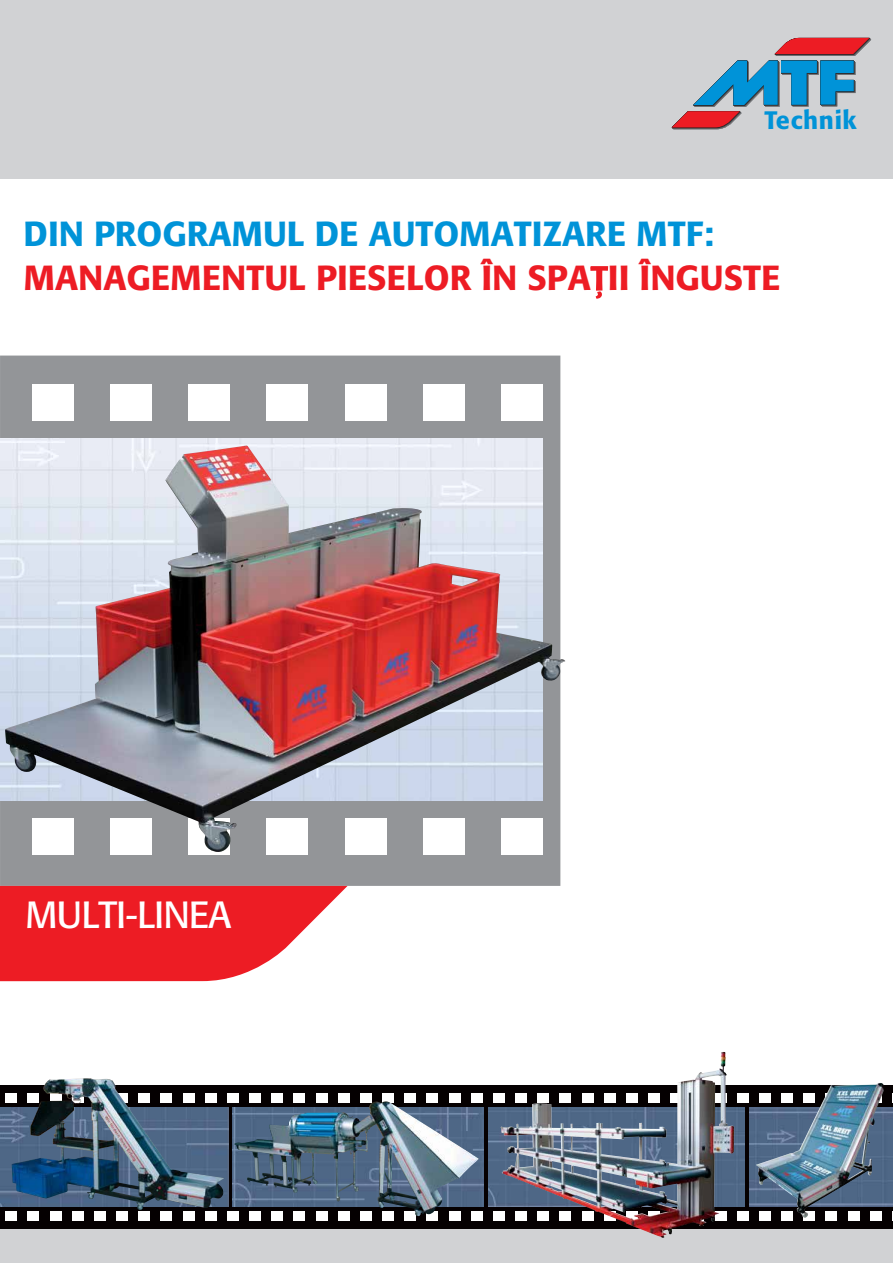
<style>
.page{position:relative;width:893px;height:1263px;background:#fff}
.page>*{position:absolute;margin:0;border:0;box-sizing:border-box;transform-origin:0 0}
.t1{font:37.5px "Formata";letter-spacing:-.025em;color:#fff}
.t2{font:500 34.5px/44.7px "Formata";color:#ed1c24}
.t3{font:500 25.05px "Formata";letter-spacing:.025em;color:#0093d8}
.s1{color:#0093d8}
.s2{font-family:"Myriad Pro";font-weight:400}
</style>
<div class="page">
<div style="left:0;top:1229px;width:893px;height:34px;background:#d1d2d4"></div>
<div style="left:0;top:356px;width:560px;height:530px;background:#939598"></div>
<div style="left:501px;top:385px;width:42px;height:36px;background:#fff"></div>
<div style="left:423px;top:385px;width:42px;height:36px;background:#fff"></div>
<div style="left:345px;top:385px;width:41px;height:36px;background:#fff"></div>
<div style="left:266px;top:385px;width:42px;height:36px;background:#fff"></div>
<div style="left:188px;top:385px;width:42px;height:36px;background:#fff"></div>
<div style="left:110px;top:385px;width:42px;height:36px;background:#fff"></div>
<div style="left:32px;top:385px;width:42px;height:36px;background:#fff"></div>
<div style="left:501px;top:818px;width:42px;height:36px;background:#fff"></div>
<div style="left:423px;top:818px;width:42px;height:36px;background:#fff"></div>
<div style="left:345px;top:818px;width:41px;height:36px;background:#fff"></div>
<div style="left:266px;top:818px;width:42px;height:36px;background:#fff"></div>
<div style="left:188px;top:818px;width:42px;height:36px;background:#fff"></div>
<div style="left:110px;top:818px;width:42px;height:36px;background:#fff"></div>
<div style="left:32px;top:818px;width:42px;height:36px;background:#fff"></div>
<img style="left:0;top:438px;width:543px;height:363px">
<svg style="left:0;top:1085px;width:893px;height:144px;background:#1b1518"></svg>
<img style="left:0;top:1108px;width:228px;height:98px">
<img style="left:233px;top:1108px;width:250px;height:98px">
<img style="left:488px;top:1108px;width:256px;height:98px">
<img style="left:749px;top:1108px;width:144px;height:98px">
<div style="left:870px;top:1211px;width:11px;height:9px;background:#fff"></div>
<div style="left:848px;top:1211px;width:11px;height:9px;background:#fff"></div>
<div style="left:826px;top:1211px;width:11px;height:9px;background:#fff"></div>
<div style="left:803px;top:1211px;width:12px;height:9px;background:#fff"></div>
<div style="left:781px;top:1211px;width:12px;height:9px;background:#fff"></div>
<div style="left:759px;top:1211px;width:11px;height:9px;background:#fff"></div>
<div style="left:737px;top:1211px;width:11px;height:9px;background:#fff"></div>
<div style="left:715px;top:1211px;width:11px;height:9px;background:#fff"></div>
<svg style="left:693px;top:1211px;width:11px;height:9px"></svg>
<svg style="left:670px;top:1211px;width:12px;height:9px"></svg>
<svg style="left:648px;top:1211px;width:12px;height:9px"></svg>
<svg style="left:626px;top:1211px;width:12px;height:9px"></svg>
<svg style="left:604px;top:1211px;width:11px;height:9px"></svg>
<div style="left:582px;top:1211px;width:11px;height:9px;background:#fff"></div>
<div style="left:560px;top:1211px;width:11px;height:9px;background:#fff"></div>
<div style="left:538px;top:1211px;width:11px;height:9px;background:#fff"></div>
<div style="left:515px;top:1211px;width:12px;height:9px;background:#fff"></div>
<div style="left:493px;top:1211px;width:12px;height:9px;background:#fff"></div>
<div style="left:471px;top:1211px;width:11px;height:9px;background:#fff"></div>
<div style="left:449px;top:1211px;width:11px;height:9px;background:#fff"></div>
<svg style="left:427px;top:1211px;width:11px;height:9px"></svg>
<div style="left:405px;top:1211px;width:11px;height:9px;background:#fff"></div>
<div style="left:382px;top:1211px;width:12px;height:9px;background:#fff"></div>
<div style="left:360px;top:1211px;width:12px;height:9px;background:#fff"></div>
<div style="left:338px;top:1211px;width:11px;height:9px;background:#fff"></div>
<div style="left:316px;top:1211px;width:11px;height:9px;background:#fff"></div>
<div style="left:294px;top:1211px;width:11px;height:9px;background:#fff"></div>
<div style="left:272px;top:1211px;width:11px;height:9px;background:#fff"></div>
<div style="left:249px;top:1211px;width:12px;height:9px;background:#fff"></div>
<div style="left:227px;top:1211px;width:12px;height:9px;background:#fff"></div>
<div style="left:205px;top:1211px;width:11px;height:9px;background:#fff"></div>
<div style="left:183px;top:1211px;width:11px;height:9px;background:#fff"></div>
<div style="left:161px;top:1211px;width:11px;height:9px;background:#fff"></div>
<div style="left:139px;top:1211px;width:11px;height:9px;background:#fff"></div>
<div style="left:116px;top:1211px;width:12px;height:9px;background:#fff"></div>
<div style="left:94px;top:1211px;width:12px;height:9px;background:#fff"></div>
<div style="left:72px;top:1211px;width:11px;height:9px;background:#fff"></div>
<div style="left:50px;top:1211px;width:11px;height:9px;background:#fff"></div>
<div style="left:28px;top:1211px;width:11px;height:9px;background:#fff"></div>
<div style="left:6px;top:1211px;width:11px;height:9px;background:#fff"></div>
<svg style="left:879px;top:1093px;width:2px;height:10px"></svg>
<div style="left:737px;top:1093px;width:11px;height:10px;background:#fff"></div>
<svg style="left:723px;top:1093px;width:3px;height:10px"></svg>
<div style="left:493px;top:1093px;width:12px;height:10px;background:#fff"></div>
<div style="left:471px;top:1093px;width:11px;height:10px;background:#fff"></div>
<div style="left:449px;top:1093px;width:11px;height:10px;background:#fff"></div>
<div style="left:427px;top:1093px;width:11px;height:10px;background:#fff"></div>
<div style="left:405px;top:1093px;width:11px;height:10px;background:#fff"></div>
<div style="left:382px;top:1093px;width:12px;height:10px;background:#fff"></div>
<div style="left:360px;top:1093px;width:12px;height:10px;background:#fff"></div>
<div style="left:338px;top:1093px;width:11px;height:10px;background:#fff"></div>
<div style="left:316px;top:1093px;width:11px;height:10px;background:#fff"></div>
<div style="left:294px;top:1093px;width:11px;height:10px;background:#fff"></div>
<div style="left:272px;top:1093px;width:11px;height:10px;background:#fff"></div>
<div style="left:249px;top:1093px;width:12px;height:10px;background:#fff"></div>
<div style="left:227px;top:1093px;width:12px;height:10px;background:#fff"></div>
<div style="left:205px;top:1093px;width:11px;height:10px;background:#fff"></div>
<div style="left:183px;top:1093px;width:11px;height:10px;background:#fff"></div>
<div style="left:161px;top:1093px;width:11px;height:10px;background:#fff"></div>
<div style="left:139px;top:1093px;width:11px;height:10px;background:#fff"></div>
<svg style="left:116px;top:1093px;width:12px;height:10px"></svg>
<svg style="left:94px;top:1093px;width:12px;height:10px"></svg>
<div style="left:6px;top:1093px;width:11px;height:10px;background:#fff"></div>
<img style="left:12px;top:1078px;width:80px;height:120px">
<img style="left:235px;top:1101px;width:149px;height:86px">
<img style="left:756px;top:1083px;width:123px;height:135px">
<img style="left:501px;top:1052px;width:222px;height:113px">
<div style="left:0;top:0;width:893px;height:179px;background:#d1d2d4"></div>
<svg style="left:0;top:886px;width:348px;height:95px;background:#ef3c43"></svg>
<img style="left:5px;top:450px;width:560px;height:402px">
<svg style="left:672px;top:38px;width:199px;height:91px"></svg>
<svg style="left:590px;top:266px;width:18px;height:33px"></svg>
<p class="t3" style="left:764px;top:105px;width:94px">Technik</p>
<p class="t2" style="left:24px;top:211px;width:758px"><span class="s1">DIN PROGRAMUL DE AUTOMATIZARE MTF:<br></span>MANAGEMENTUL PIESELOR ÎN SPA<span class="s2">Ț</span>II ÎNGUSTE</p>
<p class="t1" style="left:26px;top:892px;width:207px">MULTI-LINEA</p>
</div>
